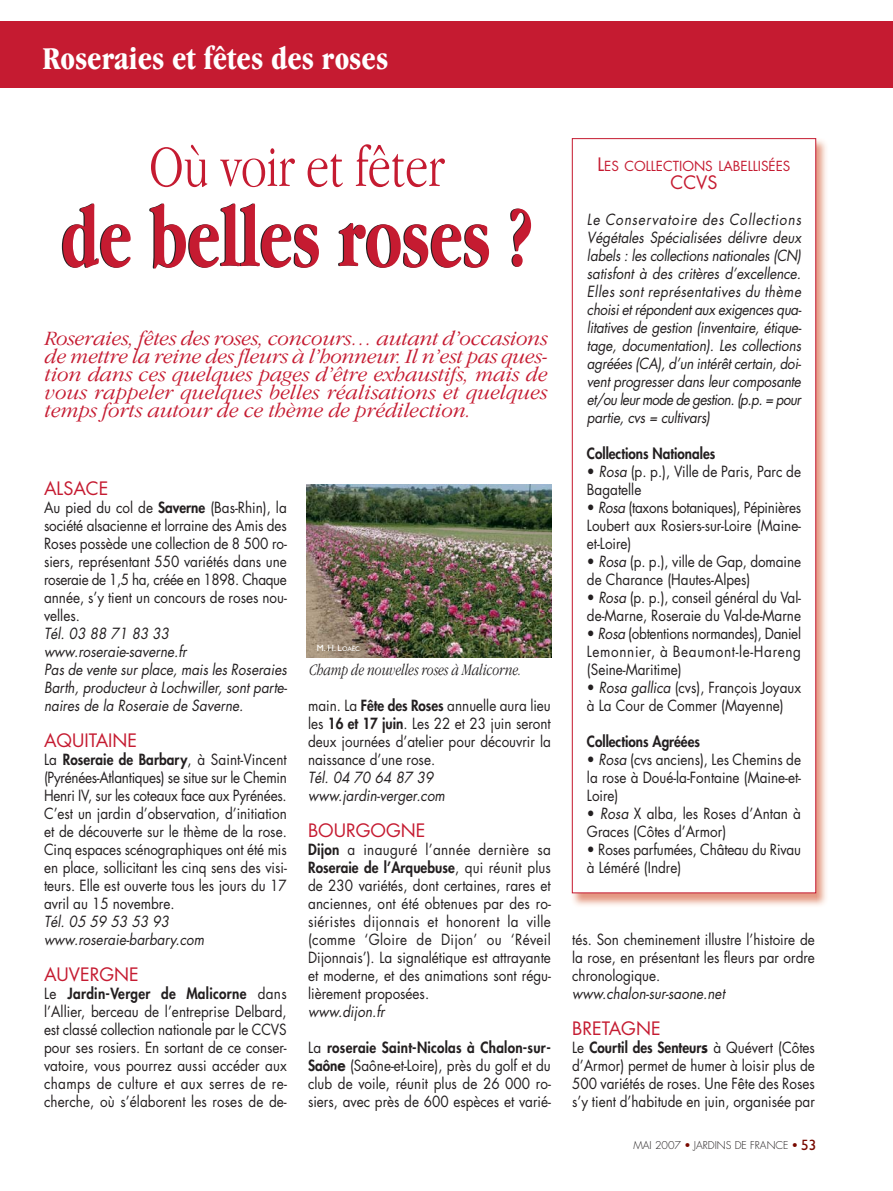
<style>
.page{position:relative;width:893px;height:1191px;background:#fff}
.page>*{position:absolute;margin:0;border:0;box-sizing:border-box;transform-origin:0 0}
.t1{font:700 condensed 90px "Garamond IT Cby BT";color:#c51b31;scale:.85 1}
.t2{font:300 condensed 60px "Garamond IT Cby BT";color:#c51b31;scale:.95 1}
.t3{font:700 condensed 33px "Garamond IT Cby BT";color:#fff}
.t4{font:italic 300 21px/18px "Garamond IT Cby BT";color:#c51b31;text-align:justify}
.t5{font:18px "Futura";color:#c51b31}
.t6{font:italic 300 condensed 16.5px "Garamond IT Cby BT";color:#231f20;scale:.95 1}
.t7{font:15px/18px "Futura";color:#231f20;text-align:justify;scale:.9 1}
.t8{font:italic 15px/18px "Futura";color:#231f20;scale:.9 1}
.t9{font:800 15px "Futura";color:#231f20;scale:.9 1}
.t10{font:13.5px "Futura";color:#c51b31}
.t11{font:300 10.5px "Futura";color:#231f20}
.t12{font:9px "Gill Sans";color:#fff}
.s1{font-weight:800}
.s2{font-size:6.75px}
.s3{font-weight:700}
.s4{font-size:18px}
.s5{font-style:italic}
.s6{font-weight:400;color:#790a00}
.s7{font-family:"Humanist 521 BT";font-weight:400;font-size:15px;color:#790a00}
</style>
<div class="page">
<div style="left:0;top:21px;width:893px;height:67px;background:#c51b31"></div>
<img style="left:307px;top:484px;width:244px;height:173px">
<img style="left:571px;top:138px;width:255px;height:768px">
<div style="left:573px;top:139px;width:242px;height:753px;background:#fff"></div>
<div style="left:572px;top:138px;width:244px;height:755px;border:1px solid #c51b31"></div>
<h3 class="t3" style="left:43px;top:46px;width:347px">Roseraies et fêtes des roses</h3>
<h2 class="t2" style="left:149px;top:144px;width:312px">Où voir et fêter</h2>
<h1 class="t1" style="left:61px;top:203px;width:556px">de belles roses ?</h1>
<p class="t4" style="left:45px;top:331px;width:504px">Roseraies, fêtes des roses, concours… autant d’occasions de mettre la reine des fleurs à l’honneur. Il n’est pas ques&shy;tion dans ces quelques pages d’être exhaustifs, mais de vous rappeler quelques belles réalisations et quelques temps forts autour de ce thème de prédilection.</p>
<p class="t5" style="left:44px;top:480px;width:66px">ALSACE</p>
<p class="t7" style="left:44px;top:499px;width:271px">Au pied du col de <span class="s1">Saverne</span> (Bas-Rhin), la société alsacienne et lorraine des Amis des Roses possède une collection de 8 500 ro&shy;siers, représentant 550 variétés dans une roseraie de 1,5 ha, créée en 1898. Chaque année, s’y tient un concours de roses nou&shy;velles.</p>
<p class="t8" style="left:44px;top:625px;width:274px">Tél. 03 88 71 83 33 www.roseraie-saverne.fr<br>Pas de vente sur place, mais les Roseraies<br>Barth, producteur à Lochwiller, sont parte&shy;naires de la Roseraie de Saverne.</p>
<p class="t5" style="left:44px;top:732px;width:95px">AQUITAINE</p>
<p class="t7" style="left:44px;top:751px;width:271px">La <span class="s1">Roseraie de Barbary</span>, à Saint-Vincent (Pyrénées-Atlantiques) se situe sur le Chemin Henri IV, sur les coteaux face aux Pyrénées.<br>C’est un jardin d’observation, d’initiation et de découverte sur le thème de la rose.<br>Cinq espaces scénographiques ont été mis en place, sollicitant les cinq sens des visi&shy;teurs. Elle est ouverte tous les jours du 17 avril au 15 novembre.</p>
<p class="t8" style="left:44px;top:913px;width:182px">Tél. 05 59 53 53 93 www.roseraie-barbary.com</p>
<p class="t5" style="left:44px;top:966px;width:96px">AUVERGNE</p>
<p class="t7" style="left:44px;top:985px;width:271px">Le <span class="s1">Jardin-Verger de Malicorne</span> dans l’Allier, berceau de l’entreprise Delbard, est classé collection nationale par le CCVS pour ses rosiers. En sortant de ce conser&shy;vatoire, vous pourrez aussi accéder aux champs de culture et aux serres de re&shy;cherche, où s’élaborent les roses de de-</p>
<p class="t12" style="left:317px;top:644px;width:45px">M. H. L<span class="s2">OAËC</span></p>
<p class="t6" style="left:309px;top:663px;width:225px">Champ de nouvelles roses à Malicorne.</p>
<p class="t7" style="left:308px;top:697px;width:271px">main. La <span class="s1">Fête des Roses</span> annuelle aura lieu les <span class="s1">16 et 17 juin</span>. Les 22 et 23 juin seront deux journées d’atelier pour découvrir la naissance d’une rose.</p>
<p class="t8" style="left:308px;top:769px;width:156px">Tél. 04 70 64 87 39 www.jardin-verger.com</p>
<p class="t5" style="left:308px;top:822px;width:119px">BOURGOGNE</p>
<p class="t7" style="left:308px;top:841px;width:271px"><span class="s1">Dijon</span> a inauguré l’année dernière sa <span class="s1">Roseraie de l’Arquebuse</span>, qui réunit plus de 230 variétés, dont certaines, rares et anciennes, ont été obtenues par des ro&shy;siéristes dijonnais et honorent la ville (comme ‘Gloire de Dijon’ ou ‘Réveil Dijonnais’). La signalétique est attrayante et moderne, et des animations sont régu&shy;lièrement proposées.</p>
<p class="t8" style="left:308px;top:1003px;width:89px">www.dijon.fr</p>
<p class="t7" style="left:308px;top:1039px;width:271px">La <span class="s1">roseraie Saint-Nicolas à Chalon-sur-Saôn</span><span class="s3">e</span> (Saône-et-Loire), près du golf et du club de voile, réunit plus de 26 000 ro&shy;siers, avec près de 600 espèces et varié-</p>
<p class="t10" style="left:597px;top:159px;width:194px"><span class="s4">L</span>ES COLLECTIONS LABELLISÉES</p>
<p class="t5" style="left:670px;top:174px;width:49px">CCVS</p>
<p class="t8" style="left:587px;top:211px;width:242px;text-align:justify">Le Conservatoire des Collections Végétales Spécialisées délivre deux labels : les collections nationales (CN) satisfont à des critères d’excellence.<br>Elles sont représentatives du thème choisietrépondentaux exigences qua&shy;litatives de gestion (inventaire, étique&shy;tage, documentation). Les collections agréées (CA),d’un intérêtcertain,doi&shy;vent progresser dans leur composante et/ou leurmode de gestion.(p.p.= pour partie, cvs = cultivars)</p>
<p class="t9" style="left:587px;top:446px;width:144px">Collections Nationales</p>
<p class="t7" style="left:587px;top:463px;width:239px">• <span class="s5">Rosa</span> (p. p.), Ville de Paris, Parc de<br>Bagatelle</p>
<p class="t7" style="left:587px;top:499px;width:239px">• <span class="s5">Rosa</span>(taxons botaniques), Pépinières Loubert aux Rosiers-sur-Loire (Maine&shy;et-Loire)</p>
<p class="t7" style="left:587px;top:553px;width:239px">• <span class="s5">Rosa</span>(p. p.), ville de Gap, domaine de Charance (Hautes-Alpes)</p>
<p class="t7" style="left:587px;top:589px;width:239px">• <span class="s5">Rosa</span>(p. p.), conseil général du Val&shy;de-Marne, Roseraie du Val-de-Marne</p>
<p class="t7" style="left:587px;top:625px;width:239px">• <span class="s5">Rosa</span>(obtentions normandes), Daniel Lemonnier, à Beaumont-le-Hareng (Seine-Maritime)</p>
<p class="t7" style="left:587px;top:679px;width:239px">• <span class="s5">Rosa gallica</span> (cvs), François Joyaux à La Cour de Commer (Mayenne)</p>
<p class="t9" style="left:587px;top:734px;width:127px">Collections Agréées</p>
<p class="t7" style="left:587px;top:751px;width:239px">• <span class="s5">Rosa</span>(cvs anciens), Les Chemins de la rose à Doué-la-Fontaine (Maine-et-Loire)</p>
<p class="t7" style="left:587px;top:805px;width:239px">• <span class="s5">Rosa</span> X alba, les Roses d’Antan à<br>Graces (Côtes d’Armor)</p>
<p class="t7" style="left:587px;top:841px;width:239px">• Roses parfumées, Château du Rivau à Léméré (Indre)</p>
<p class="t7" style="left:572px;top:931px;width:271px">tés. Son cheminement illustre l’histoire de la rose, en présentant les fleurs par ordre chronologique.</p>
<p class="t8" style="left:572px;top:985px;width:174px">www.chalon-sur-saone.net</p>
<p class="t5" style="left:572px;top:1020px;width:90px">BRETAGNE</p>
<p class="t7" style="left:572px;top:1039px;width:271px">Le <span class="s1">Courtil des Senteur</span><span class="s3">s</span> à Quévert (Côtes d’Armor) permet de humer à loisir plus de 500 variétés de roses. Une Fête des Roses s’y tient d’habitude en juin, organisée par</p>
<p class="t11" style="left:633px;top:1140px;width:184px">MAI 2007 <span class="s6">•</span> JARDINS DE FRANCE <span class="s6">•</span> <span class="s7">53</span></p>
</div>
